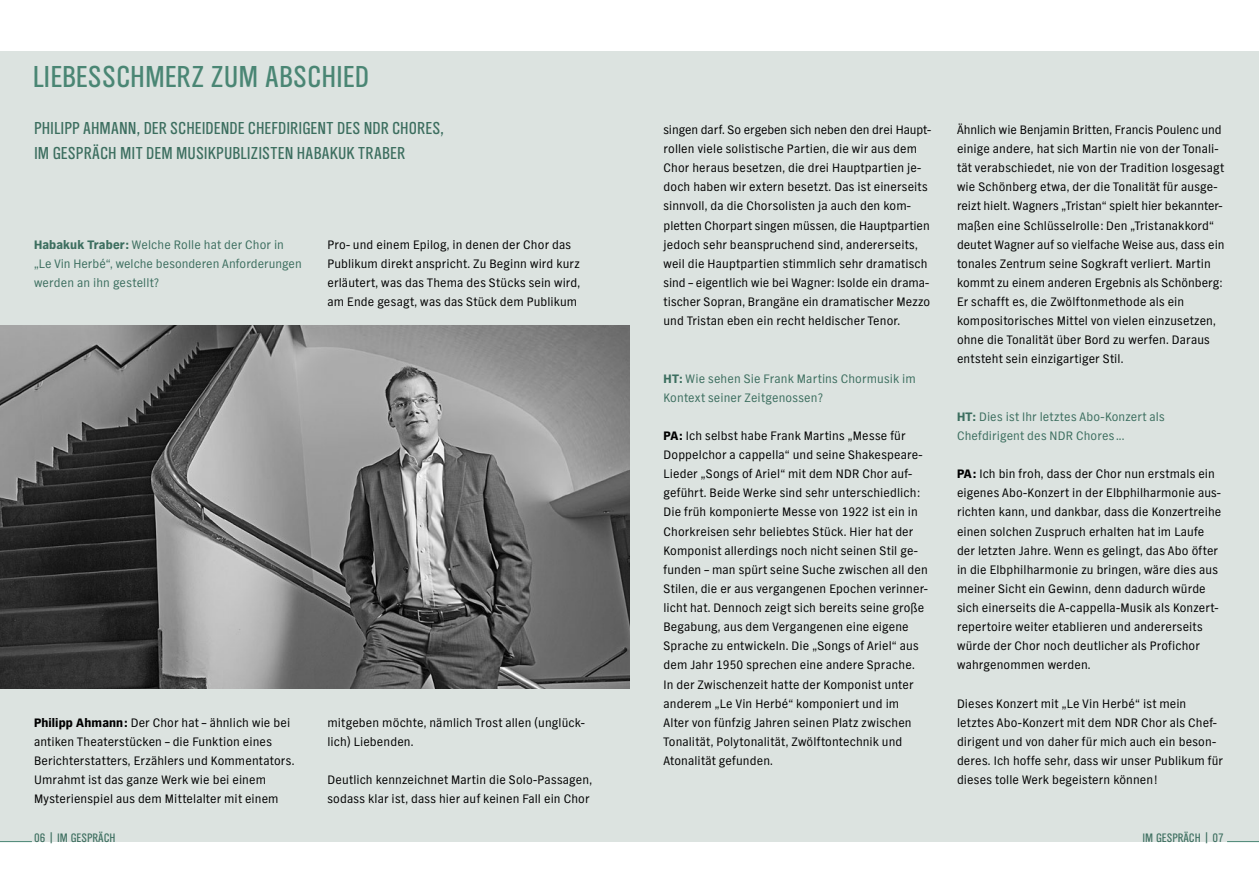
<style>
.page{position:relative;width:1259px;height:893px;background:#fff}
.page>*{position:absolute;margin:0;border:0;box-sizing:border-box;transform-origin:0 0}
.t1{font:31.5px "NDR Sans Cond";color:#4a8674}
.t2{font:18px/25.5px "NDR Sans Cond";letter-spacing:.005em;color:#3c6e5f}
.t3{font:12.75px/19.2px "NDR Sans";letter-spacing:.01em;color:#000}
.t4{font:12.75px/19.2px "NDR Sans";letter-spacing:.01em;color:#3c6e5f}
.t5{font:12.75px "NDR Sans Cond";color:#3c6e5f}
.s1{font-weight:900}
</style>
<div class="page">
<div style="left:629px;top:51px;width:630px;height:791px;background:#dce3e0"></div>
<div style="left:0;top:51px;width:629px;height:791px;background:#dce3e0"></div>
<hr style="left:1227px;top:841px;width:32px;height:1px;background:#4a8674">
<hr style="left:0;top:841px;width:32px;height:1px;background:#4a8674">
<img style="left:0;top:325px;width:629px;height:364px">
<h1 class="t1" style="left:33px;top:59px;width:338px">LIEBESSCHMERZ ZUM ABSCHIED</h1>
<h2 class="t2" style="left:34px;top:115px;width:411px">PHILIPP AHMANN, DER SCHEIDENDE CHEFDIRIGENT DES NDR CHORES,<br>IM GESPRÄCH MIT DEM MUSIKPUBLIZISTEN HABAKUK TRABER</h2>
<p class="t4" style="left:34px;top:235px;width:269px"><span class="s1">Habakuk Traber:</span> Welche Rolle hat der Chor in „Le Vin Herbé“, welche besonderen Anforderungen werden an ihn gestellt?</p>
<p class="t3" style="left:327px;top:235px;width:254px">Pro- und einem Epilog, in denen der Chor das Publikum direkt anspricht. Zu Beginn wird kurz erläutert, was das Thema des Stücks sein wird, am Ende gesagt, was das Stück dem Publikum</p>
<p class="t3" style="left:34px;top:713px;width:262px"><span class="s1">Philipp Ahmann:</span> Der Chor hat – ähnlich wie bei antiken Theaterstücken – die Funktion eines Berichterstatters, Erzählers und Kommentators.<br>Umrahmt ist das ganze Werk wie bei einem Mysterienspiel aus dem Mittelalter mit einem</p>
<p class="t3" style="left:327px;top:713px;width:258px">mitgeben möchte, nämlich Trost allen (unglück&shy;lich) Liebenden.</p>
<p class="t3" style="left:327px;top:770px;width:266px">Deutlich kennzeichnet Martin die Solo-Passagen, sodass klar ist, dass hier auf keinen Fall ein Chor</p>
<p class="t3" style="left:663px;top:120px;width:269px">singen darf. So ergeben sich neben den drei Haupt&shy;rollen viele solistische Partien, die wir aus dem Chor heraus besetzen, die drei Hauptpartien je&shy;doch haben wir extern besetzt. Das ist einerseits sinnvoll, da die Chorsolisten ja auch den kom&shy;pletten Chorpart singen müssen, die Hauptpartien jedoch sehr beanspruchend sind, andererseits, weil die Hauptpartien stimmlich sehr dramatisch sind – eigentlich wie bei Wagner: Isolde ein drama&shy;tischer Sopran, Brangäne ein dramatischer Mezzo und Tristan eben ein recht heldischer Tenor.</p>
<p class="t4" style="left:663px;top:369px;width:254px"><span class="s1">HT:</span> Wie sehen Sie Frank Martins Chormusik im<br>Kontext seiner Zeitgenossen?</p>
<p class="t3" style="left:663px;top:426px;width:266px"><span class="s1">PA:</span> Ich selbst habe Frank Martins „Messe für Doppelchor a cappella“ und seine Shakespeare-Lieder „Songs of Ariel“ mit dem NDR Chor auf&shy;geführt. Beide Werke sind sehr unterschiedlich:<br>Die früh komponierte Messe von 1922 ist ein in Chorkreisen sehr beliebtes Stück. Hier hat der Komponist allerdings noch nicht seinen Stil ge&shy;funden – man spürt seine Suche zwischen all den Stilen, die er aus vergangenen Epochen verinner&shy;licht hat. Dennoch zeigt sich bereits seine große Begabung, aus dem Vergangenen eine eigene Sprache zu entwickeln. Die „Songs of Ariel“ aus dem Jahr 1950 sprechen eine andere Sprache.<br>In der Zwischenzeit hatte der Komponist unter anderem „Le Vin Herbé“ komponiert und im Alter von fünfzig Jahren seinen Platz zwischen Tonalität, Polytonalität, Zwölftontechnik und Atonalität gefunden.</p>
<p class="t3" style="left:957px;top:120px;width:269px">Ähnlich wie Benjamin Britten, Francis Poulenc und einige andere, hat sich Martin nie von der Tonali&shy;tät verabschiedet, nie von der Tradition losgesagt wie Schönberg etwa, der die Tonalität für ausge&shy;reizt hielt. Wagners „Tristan“ spielt hier bekannter&shy;maßen eine Schlüsselrolle: Den „Tristanakkord“ deutet Wagner auf so vielfache Weise aus, dass ein tonales Zentrum seine Sogkraft verliert. Martin kommt zu einem anderen Ergebnis als Schönberg:<br>Er schafft es, die Zwölftonmethode als ein kompositorisches Mittel von vielen einzusetzen, ohne die Tonalität über Bord zu werfen. Daraus entsteht sein einzigartiger Stil.</p>
<p class="t4" style="left:957px;top:407px;width:209px"><span class="s1">HT:</span> Dies ist Ihr letztes Abo-Konzert als<br>Chefdirigent des NDR Chores ...</p>
<p class="t3" style="left:957px;top:464px;width:266px"><span class="s1">PA:</span> Ich bin froh, dass der Chor nun erstmals ein eigenes Abo-Konzert in der Elbphilharmonie aus&shy;richten kann, und dankbar, dass die Konzertreihe einen solchen Zuspruch erhalten hat im Laufe der letzten Jahre. Wenn es gelingt, das Abo öfter in die Elbphilharmonie zu bringen, wäre dies aus meiner Sicht ein Gewinn, denn dadurch würde sich einerseits die A-cappella-Musik als Konzert&shy;repertoire weiter etablieren und andererseits würde der Chor noch deutlicher als Profichor wahrgenommen werden.</p>
<p class="t3" style="left:957px;top:694px;width:267px">Dieses Konzert mit „Le Vin Herbé“ ist mein letztes Abo-Konzert mit dem NDR Chor als Chef&shy;dirigent und von daher für mich auch ein beson&shy;deres. Ich hoffe sehr, dass wir unser Publikum für dieses tolle Werk begeistern können!</p>
<p class="t5" style="left:34px;top:831px;width:83px">06 | IM GESPRÄCH</p>
<p class="t5" style="left:1142px;top:831px;width:83px">IM GESPRÄCH | 07</p>
</div>
